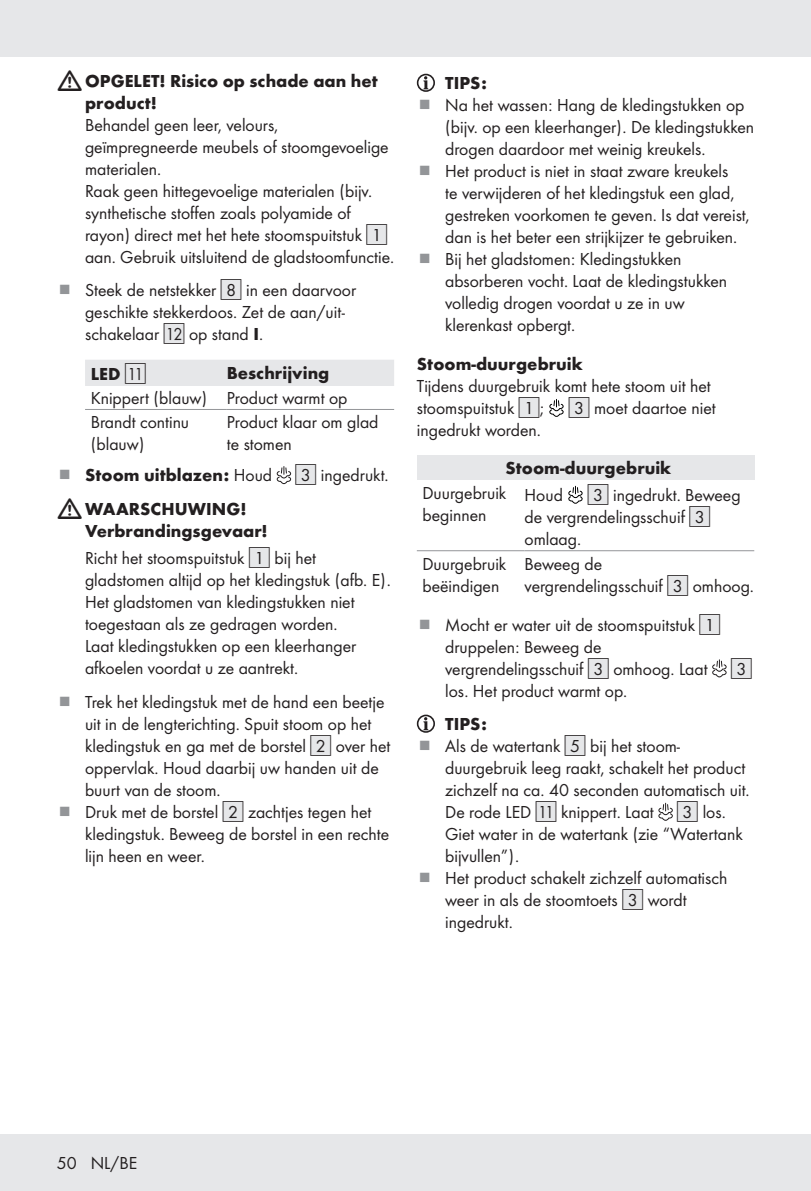
<style>
.page{position:relative;width:811px;height:1191px;background:#fff}
.page>*{position:absolute;margin:0;border:0;box-sizing:border-box;transform-origin:0 0}
.Indent{font:18px/22px "Futura Boo";color:#231f20}
.Body__Table{font:18px/22px "Futura Boo";color:#231f20}
.Headline__Table{font:700 18px/22px "Futura";color:#231f20}
.Body{font:18px/22px "Futura Boo";color:#231f20}
.Left__Table{font:18px/22px "Futura Boo";color:#231f20}
.Headline-03_SB{font:700 18px "Futura";color:#231f20}
.Indent_SB{font:700 18px "Futura";color:#231f20}
.t1{font:15.8px "IMP Lidl Num Box";color:#231f20}
.s1{font-family:"IMP Lidl Num Box";font-size:15.8px;color:#e6e7e9}
.s2{font-family:"IMP Lidl Num Box";font-size:15.8px}
.s3{font-family:"Futura";font-weight:700}
.s4{font-family:"IMP Lidl Num Box";font-weight:400;font-size:15.8px;color:#e6e7e9}
.s5{font-family:"IMP Lidl Num Box";font-weight:400;font-size:15.8px}
.s6{font-family:"Futura Boo";font-weight:400}
.s7{color:#e6e7e9}
</style>
<div class="page">
<div style="left:0;top:1134px;width:811px;height:57px;background:#e6e7e9"></div>
<div style="left:0;top:0;width:811px;height:57px;background:#e6e7e9"></div>
<div style="left:85px;top:360px;width:309px;height:26px;background:#e6e7e9"></div>
<hr style="left:85px;top:409px;width:142px;height:1px;background:#939598">
<hr style="left:227px;top:409px;width:167px;height:1px;background:#939598">
<svg style="left:277px;top:466px;width:14px;height:18px"></svg>
<div style="left:417px;top:74px;width:18px;height:18px;border:2px solid #231f20;border-radius:50%"></div>
<svg style="left:423px;top:76px;width:5px;height:13px"></svg>
<svg style="left:549px;top:399px;width:15px;height:18px"></svg>
<div style="left:417px;top:455px;width:337px;height:25px;background:#e6e7e9"></div>
<hr style="left:417px;top:550px;width:107px;height:1px;background:#939598">
<hr style="left:524px;top:550px;width:230px;height:1px;background:#939598">
<svg style="left:568px;top:486px;width:15px;height:18px"></svg>
<svg style="left:712px;top:659px;width:14px;height:18px"></svg>
<svg style="left:417px;top:715px;width:17px;height:17px"></svg>
<div style="left:417px;top:714px;width:18px;height:19px;border:2px solid #231f20;border-radius:50%"></div>
<svg style="left:423px;top:717px;width:5px;height:13px"></svg>
<svg style="left:658px;top:802px;width:15px;height:19px"></svg>
<p class="Headline__Table" style="left:85px;top:69px;width:294px">OPGELET! Risico op schade aan het product!</p>
<p class="Indent" style="left:85px;top:113px;width:305px">Behandel geen leer, velours, geïmpregneerde meubels of stoomgevoelige materialen.</p>
<p class="Indent" style="left:85px;top:179px;width:308px">Raak geen hittegevoelige materialen (bijv. synthetische stoffen zoals polyamide of rayon) direct met het hete stoomspuitstuk <span class="s1">[</span><span class="s2">1] </span>aan. Gebruik uitsluitend de gladstoomfunctie.</p>
<p class="Indent" style="left:85px;top:278px;width:272px">Steek de netstekker <span class="s1">[</span><span class="s2">8]</span> in een daarvoor geschikte stekkerdoos. Zet de aan/uit&shy;schakelaar <span class="s1">[</span><span class="s2">12]</span> op stand <span class="s3">I</span>.</p>
<p class="Headline__Table" style="left:91px;top:362px;width:57px">LED <span class="s4">[</span><span class="s5">11]</span></p>
<p class="Headline__Table" style="left:227px;top:361px;width:104px">Beschrijving</p>
<p class="Left__Table" style="left:91px;top:386px;width:118px">Knippert (blauw)</p>
<p class="Body__Table" style="left:227px;top:386px;width:122px">Product warmt op</p>
<p class="Left__Table" style="left:91px;top:410px;width:100px">Brandt continu (blauw)</p>
<p class="Body__Table" style="left:227px;top:410px;width:153px">Product klaar om glad te stomen</p>
<p class="Headline__Table" style="left:85px;top:463px;width:189px">Stoom uitblazen: <span class="s6">Houd</span></p>
<p class="Indent" style="left:296px;top:463px;width:92px"><span class="s1">[</span><span class="s2">3]</span> ingedrukt.</p>
<p class="Headline__Table" style="left:85px;top:496px;width:184px">WAARSCHUWING!<br>Verbrandingsgevaar!</p>
<p class="Indent" style="left:85px;top:546px;width:305px">Richt het stoomspuitstuk <span class="s1">[</span><span class="s2">1]</span> bij het gladstomen altijd op het kledingstuk (afb. E).</p>
<p class="Indent" style="left:85px;top:590px;width:271px">Het gladstomen van kledingstukken niet toegestaan als ze gedragen worden.</p>
<p class="Indent" style="left:85px;top:634px;width:273px">Laat kledingstukken op een kleerhanger afkoelen voordat u ze aantrekt.</p>
<p class="Indent" style="left:85px;top:690px;width:307px">Trek het kledingstuk met de hand een beetje uit in de lengterichting. Spuit stoom op het kledingstuk en ga met de borstel <span class="s1">[</span><span class="s2">2]</span> over het oppervlak. Houd daarbij uw handen uit de buurt van de stoom.</p>
<p class="Indent" style="left:85px;top:800px;width:305px">Druk met de borstel <span class="s1">[</span><span class="s2">2]</span> zachtjes tegen het kledingstuk. Beweeg de borstel in een rechte lijn heen en weer.</p>
<p class="Indent_SB" style="left:445px;top:70px;width:43px">TIPS:</p>
<p class="Indent" style="left:445px;top:93px;width:310px">Na het wassen: Hang de kledingstukken op (bijv. op een kleerhanger). De kledingstukken drogen daardoor met weinig kreukels.</p>
<p class="Indent" style="left:445px;top:159px;width:306px">Het product is niet in staat zware kreukels<br>te verwijderen of het kledingstuk een glad, gestreken voorkomen te geven. Is dat vereist, dan is het beter een strijkijzer te gebruiken.</p>
<p class="Indent" style="left:445px;top:247px;width:283px">Bij het gladstomen: Kledingstukken absorberen vocht. Laat de kledingstukken volledig drogen voordat u ze in uw klerenkast opbergt.</p>
<p class="Headline-03_SB" style="left:417px;top:351px;width:167px">Stoom-duurgebruik</p>
<p class="Body" style="left:417px;top:374px;width:295px">Tijdens duurgebruik komt hete stoom uit het stoomspuitstuk <span class="s1">[</span><span class="s2">1]</span>;</p>
<p class="Body" style="left:569px;top:396px;width:148px"><span class="s1">[</span><span class="s2">3]</span> moet daartoe niet</p>
<p class="Body" style="left:417px;top:418px;width:123px">ingedrukt worden.</p>
<p class="Headline__Table" style="left:505px;top:456px;width:167px">Stoom-duurgebruik</p>
<p class="Left__Table" style="left:422px;top:481px;width:85px">Duurgebruik beginnen</p>
<p class="Body__Table" style="left:524px;top:483px;width:40px">Houd</p>
<p class="Body__Table" style="left:524px;top:483px;width:217px;text-indent:63px"><span class="s1">[</span><span class="s2">3]</span> ingedrukt. Beweeg de vergrendelingsschuif <span class="s1">[</span><span class="s2">3] </span>omlaag.</p>
<p class="Left__Table" style="left:422px;top:551px;width:85px">Duurgebruik beëindigen</p>
<p class="Body__Table" style="left:524px;top:551px;width:229px">Beweeg de<br>vergrendelingsschuif <span class="s1">[</span><span class="s2">3]</span> omhoog.</p>
<p class="Indent" style="left:445px;top:612px;width:277px">Mocht er water uit de stoomspuitstuk <span class="s1">[</span><span class="s2">1] </span>druppelen: Beweeg de vergrendelingsschuif <span class="s1">[</span><span class="s2">3]</span> omhoog. Laat</p>
<p class="t1" style="left:731px;top:657px;width:22px"><span class="s7">[</span>3]</p>
<p class="Indent" style="left:445px;top:678px;width:181px">los. Het product warmt op.</p>
<p class="Indent_SB" style="left:445px;top:710px;width:43px">TIPS:</p>
<p class="Indent" style="left:445px;top:734px;width:304px">Als de watertank <span class="s1">[</span><span class="s2">5]</span> bij het stoom&shy;duurgebruik leeg raakt, schakelt het product zichzelf na ca. 40 seconden automatisch uit.<br>De rode LED <span class="s1">[</span><span class="s2">11]</span> knippert. Laat</p>
<p class="Indent" style="left:445px;top:800px;width:299px;text-indent:232px"><span class="s1">[</span><span class="s2">3]</span> los.<br>Giet water in de watertank (zie “Watertank bijvullen”).</p>
<p class="Indent" style="left:445px;top:866px;width:284px">Het product schakelt zichzelf automatisch weer in als de stoomtoets <span class="s1">[</span><span class="s2">3]</span> wordt ingedrukt.</p>
<p class="Indent" style="left:57px;top:1151px;width:82px">50 NL/BE</p>
</div>
